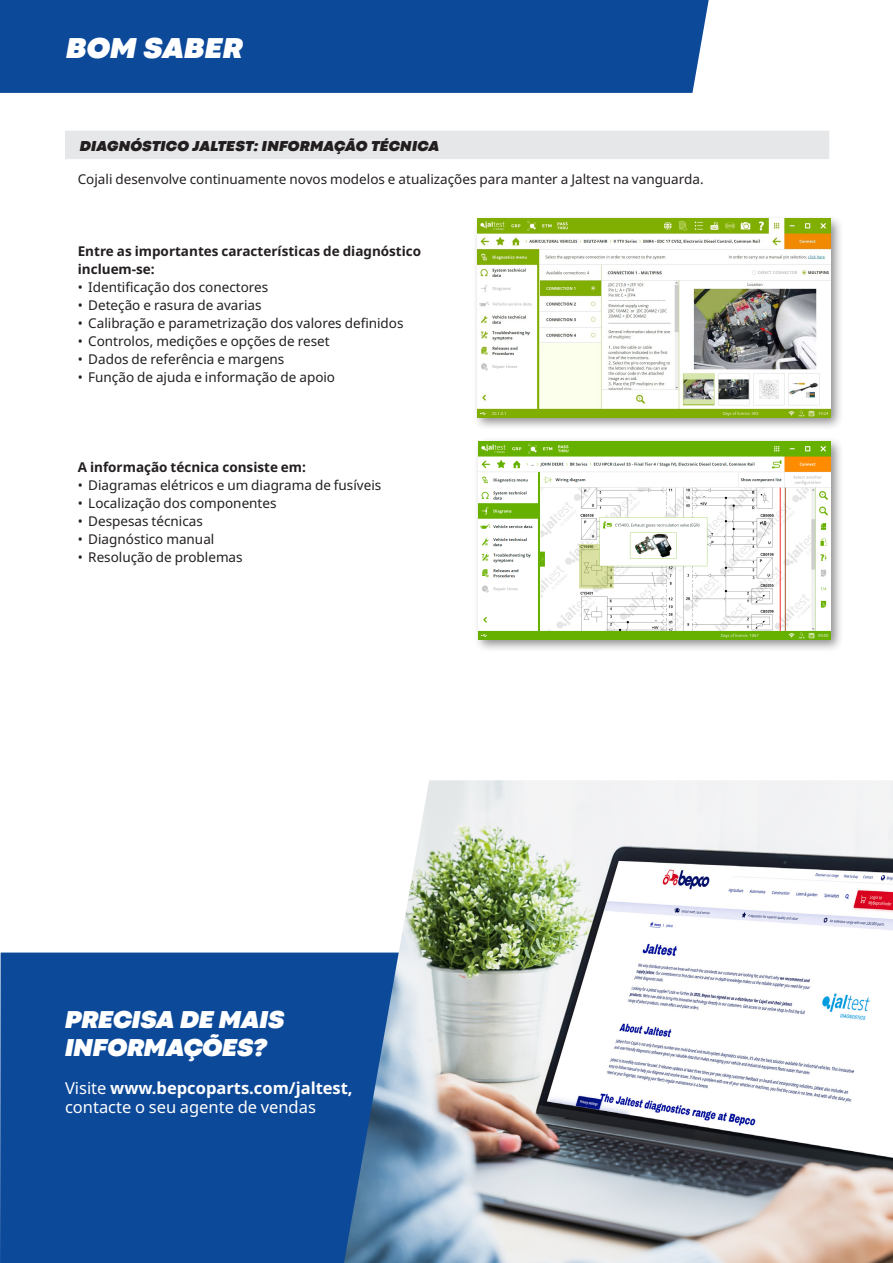
<style>
.page{position:relative;width:893px;height:1263px;background:#fff}
.page>*{position:absolute;margin:0;border:0;box-sizing:border-box;transform-origin:0 0}
.A_master_title{font:italic 900 30px "Codec Pro";letter-spacing:.015em;color:#fff}
._5_text{font:italic 900 25.5px/28px "Codec Pro";color:#fff}
._5_text-2{font:16.5px/19.5px "Noto Sans";color:#fff}
._1_product_title{font:italic 900 15px "Codec Pro";letter-spacing:.015em;color:#231f20}
._5_text-3{font:13.5px "Noto Sans";color:#231f20}
._5_text-4{font:700 13.5px "Noto Sans";color:#231f20}
.s1{font-weight:700}
</style>
<div class="page">
<div style="left:0;top:952px;width:344px;height:311px;background:#0d4999"></div>
<img style="left:344px;top:780px;width:549px;height:483px">
<div style="left:0;top:0;width:709px;height:93px;background:#0d4999"></div>
<div style="left:65px;top:131px;width:764px;height:28px;background:#e6e7e9"></div>
<div style="left:474px;top:437px;width:370px;height:216px;background:#231f20;opacity:.5"></div>
<img style="left:478px;top:441px;width:352px;height:198px">
<div style="left:473px;top:214px;width:371px;height:217px;background:#231f20;opacity:.5"></div>
<img style="left:478px;top:219px;width:352px;height:198px">
<p class="A_master_title" style="left:66px;top:25px;width:178px">BOM SABER</p>
<p class="_1_product_title" style="left:80px;top:134px;width:361px">DIAGNÓSTICO JALTEST: INFORMAÇÃO TÉCNICA</p>
<p class="_5_text-3" style="left:78px;top:169px;width:627px">Cojali desenvolve continuamente novos modelos e atualizações para manter a Jaltest na vanguarda.</p>
<p class="_5_text-4" style="left:78px;top:241px;width:345px">Entre as importantes características de diagnóstico</p>
<p class="_5_text-4" style="left:78px;top:259px;width:79px">incluem-se:</p>
<p class="_5_text-3" style="left:78px;top:277px;width:192px">• Identificação dos conectores</p>
<p class="_5_text-3" style="left:78px;top:295px;width:185px">• Deteção e rasura de avarias</p>
<p class="_5_text-3" style="left:78px;top:313px;width:327px">• Calibração e parametrização dos valores definidos</p>
<p class="_5_text-3" style="left:78px;top:331px;width:253px">• Controlos, medições e opções de reset</p>
<p class="_5_text-3" style="left:78px;top:349px;width:208px">• Dados de referência e margens</p>
<p class="_5_text-3" style="left:78px;top:367px;width:259px">• Função de ajuda e informação de apoio</p>
<p class="_5_text-4" style="left:78px;top:457px;width:230px">A informação técnica consiste em:</p>
<p class="_5_text-3" style="left:78px;top:475px;width:305px">• Diagramas elétricos e um diagrama de fusíveis</p>
<p class="_5_text-3" style="left:78px;top:493px;width:200px">• Localização dos componentes</p>
<p class="_5_text-3" style="left:78px;top:511px;width:127px">• Despesas técnicas</p>
<p class="_5_text-3" style="left:78px;top:529px;width:138px">• Diagnóstico manual</p>
<p class="_5_text-3" style="left:78px;top:547px;width:166px">• Resolução de problemas</p>
<p class="_5_text" style="left:65px;top:1004px;width:221px">PRECISA DE MAIS<br>INFORMAÇÕES?</p>
<p class="_5_text-2" style="left:65px;top:1078px;width:289px">Visite <span class="s1">www.bepcoparts.com/jaltest, </span>contacte o seu agente de vendas</p>
</div>
